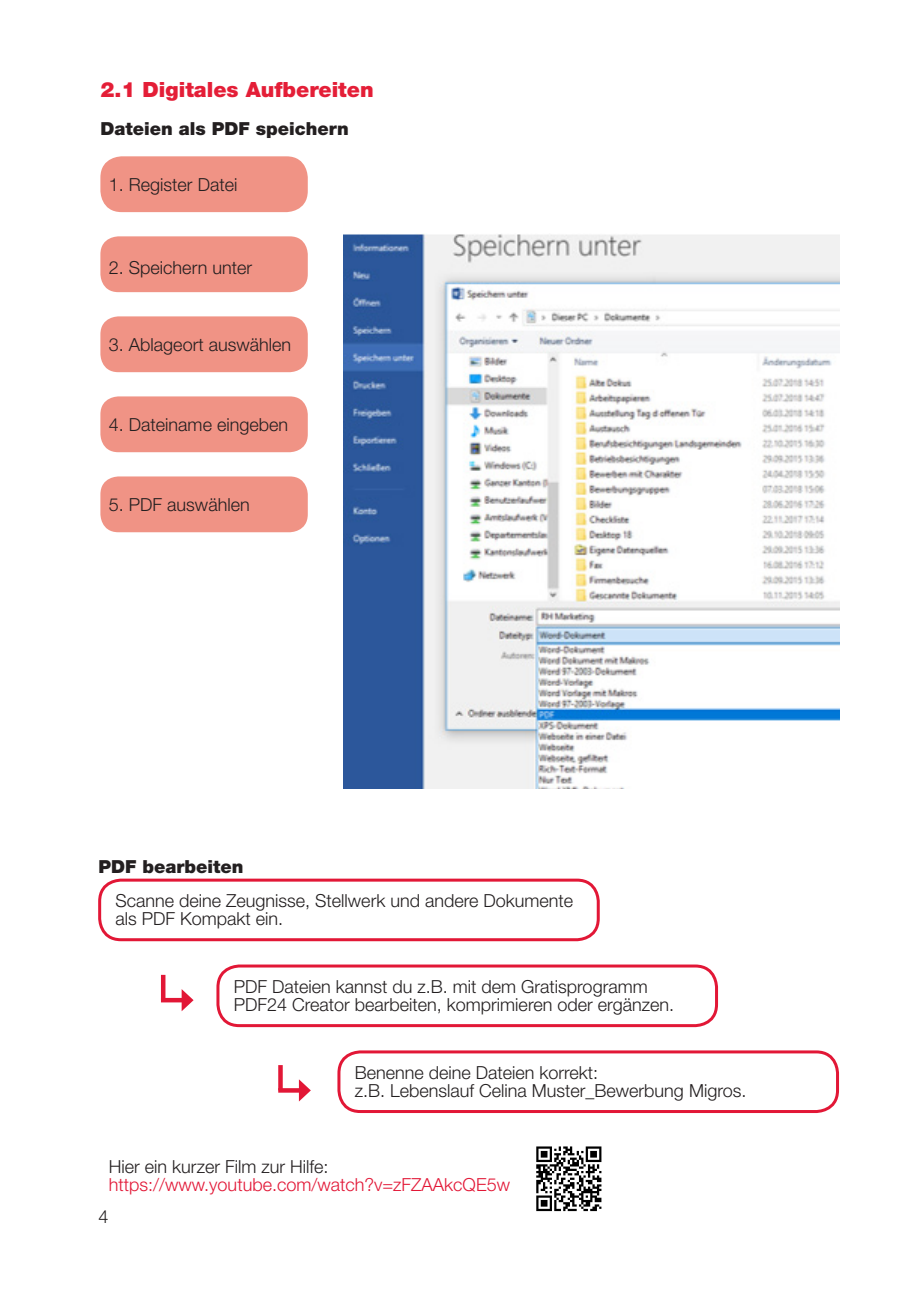
<style>
.page{position:relative;width:919px;height:1289px;background:#fff}
.page>*{position:absolute;margin:0;border:0;box-sizing:border-box;transform-origin:0 0}
.t1{font:900 21px "Helvetica Neue LT Std";color:#e41e37}
.t2{font:300 18px/18px "Helvetica Neue LT Std";color:#231f20}
.t3{font:300 18px/18px "Helvetica Neue LT Std";color:#e21736}
.t4{font:900 18px "Helvetica Neue LT Std";color:#231f20}
.s1{color:#231f20}
</style>
<div class="page">
<div style="left:100px;top:236px;width:208px;height:56px;background:#f09385;border-radius:18px"></div>
<div style="left:100px;top:396px;width:208px;height:56px;background:#f09385;border-radius:18px"></div>
<div style="left:100px;top:316px;width:208px;height:56px;background:#f09385;border-radius:18px"></div>
<div style="left:100px;top:476px;width:208px;height:56px;background:#f09385;border-radius:18px"></div>
<div style="left:100px;top:156px;width:208px;height:56px;background:#f09385;border-radius:21px"></div>
<img style="left:343px;top:234px;width:496px;height:554px">
<div style="left:98px;top:878px;width:501px;height:63px;border:3px solid #e21736;border-radius:21px"></div>
<div style="left:216px;top:964px;width:502px;height:63px;border:3px solid #e21736;border-radius:21px"></div>
<div style="left:337px;top:1050px;width:502px;height:62px;border:3px solid #e21736;border-radius:21px"></div>
<div style="left:161px;top:997px;width:25px;height:5px;background:#e21736"></div>
<svg style="left:182px;top:989px;width:11px;height:22px"></svg>
<hr style="left:161px;top:974px;width:4px;height:26px;background:#e21736">
<svg style="left:278px;top:1088px;width:21px;height:4px"></svg>
<svg style="left:299px;top:1079px;width:12px;height:22px"></svg>
<div style="left:278px;top:1065px;width:5px;height:25px;background:#e21736"></div>
<img style="left:536px;top:1146px;width:66px;height:66px">
<p class="t1" style="left:100px;top:76px;width:275px">2.1 Digitales Aufbereiten</p>
<p class="t4" style="left:100px;top:118px;width:250px">Dateien als PDF speichern</p>
<p class="t2" style="left:109px;top:175px;width:130px">1. Register Datei</p>
<p class="t2" style="left:109px;top:258px;width:145px">2. Speichern unter</p>
<p class="t2" style="left:109px;top:335px;width:184px">3. Ablageort auswählen</p>
<p class="t2" style="left:109px;top:415px;width:181px">4. Dateiname eingeben</p>
<p class="t2" style="left:109px;top:495px;width:142px">5. PDF auswählen</p>
<p class="t4" style="left:98px;top:855px;width:147px">PDF bearbeiten</p>
<p class="t2" style="left:115px;top:891px;width:459px">Scanne deine Zeugnisse, Stellwerk und andere Dokumente als PDF Kompakt ein.</p>
<p class="t2" style="left:234px;top:977px;width:442px">PDF Dateien kannst du z.B. mit dem Gratisprogramm<br>PDF24 Creator bearbeiten, komprimieren oder ergänzen.</p>
<p class="t2" style="left:354px;top:1063px;width:245px">Benenne deine Dateien korrekt:</p>
<p class="t2" style="left:354px;top:1081px;width:393px">z.B. Lebenslauf Celina Muster_Bewerbung Migros.</p>
<p class="t3" style="left:109px;top:1156px;width:402px"><span class="s1">Hier ein kurzer Film zur Hilfe: </span>https://www.youtube.com/watch?v=zFZAAkcQE5w</p>
<p class="t2" style="left:98px;top:1207px;width:12px">4</p>
</div>
